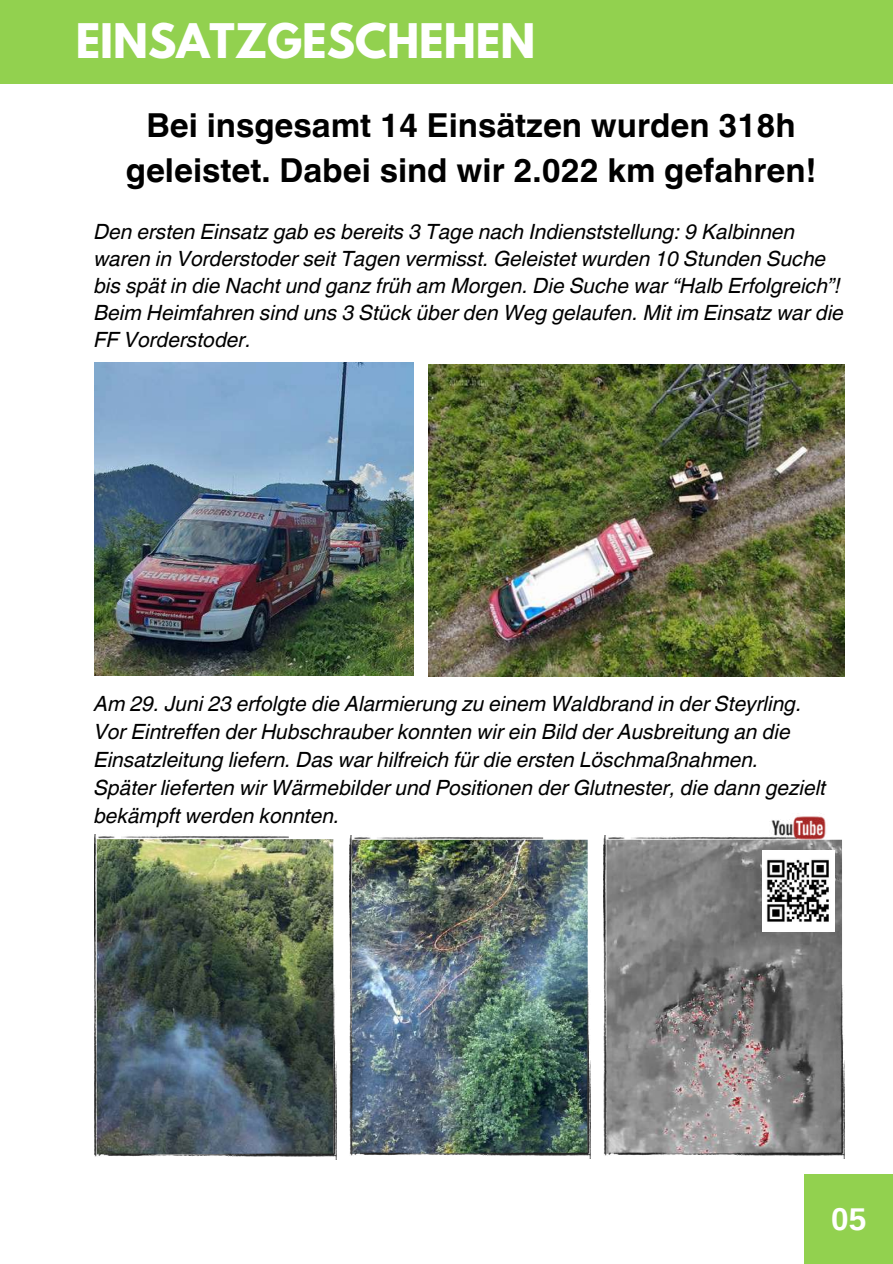
<style>
.page{position:relative;width:893px;height:1264px;background:#fff}
.page>*{position:absolute;margin:0;border:0;box-sizing:border-box;transform-origin:0 0}
.t1{font:700 42.3px "League Spartan";color:#fff}
.t2{font:700 33px/45px "Helvetica World";color:#000;text-align:center}
.t3{font:700 31.5px "Arimo";color:#fff}
.t4{font:italic 21px/27px "Helvetica World";color:#000}
</style>
<div class="page">
<div style="left:0;top:0;width:892px;height:84px;background:#92d14f"></div>
<img style="left:94px;top:834px;width:242px;height:324px">
<img style="left:349px;top:835px;width:241px;height:323px">
<img style="left:603px;top:835px;width:241px;height:323px">
<div style="left:804px;top:1174px;width:88px;height:89px;background:#92d14f"></div>
<img style="left:94px;top:362px;width:320px;height:313px">
<img style="left:429px;top:364px;width:415px;height:312px">
<img style="left:762px;top:850px;width:72px;height:81px">
<img style="left:769px;top:816px;width:58px;height:41px">
<h1 class="t1" style="left:76px;top:20px;width:461px">EINSATZGESCHEHEN</h1>
<h2 class="t2" style="left:126px;top:100px;width:692px">Bei insgesamt 14 Einsätzen wurden 318h geleistet. Dabei sind wir 2.022 km gefahren!</h2>
<p class="t4" style="left:94px;top:215px;width:751px">Den ersten Einsatz gab es bereits 3 Tage nach Indienststellung: 9 Kalbinnen waren in Vorderstoder seit Tagen vermisst. Geleistet wurden 10 Stunden Suche bis spät in die Nacht und ganz früh am Morgen. Die Suche war “Halb Erfolgreich”!<br>Beim Heimfahren sind uns 3 Stück über den Weg gelaufen. Mit im Einsatz war die FF Vorderstoder.</p>
<p class="t4" style="left:94px;top:687px;width:733px;line-height:28.2px">Am 29. Juni 23 erfolgte die Alarmierung zu einem Waldbrand in der Steyrling.<br>Vor Eintreffen der Hubschrauber konnten wir ein Bild der Ausbreitung an die Einsatzleitung liefern. Das war hilfreich für die ersten Löschmaßnahmen.<br>Später lieferten wir Wärmebilder und Positionen der Glutnester, die dann gezielt bekämpft werden konnten.</p>
<h3 class="t3" style="left:831px;top:1201px;width:37px">05</h3>
</div>
